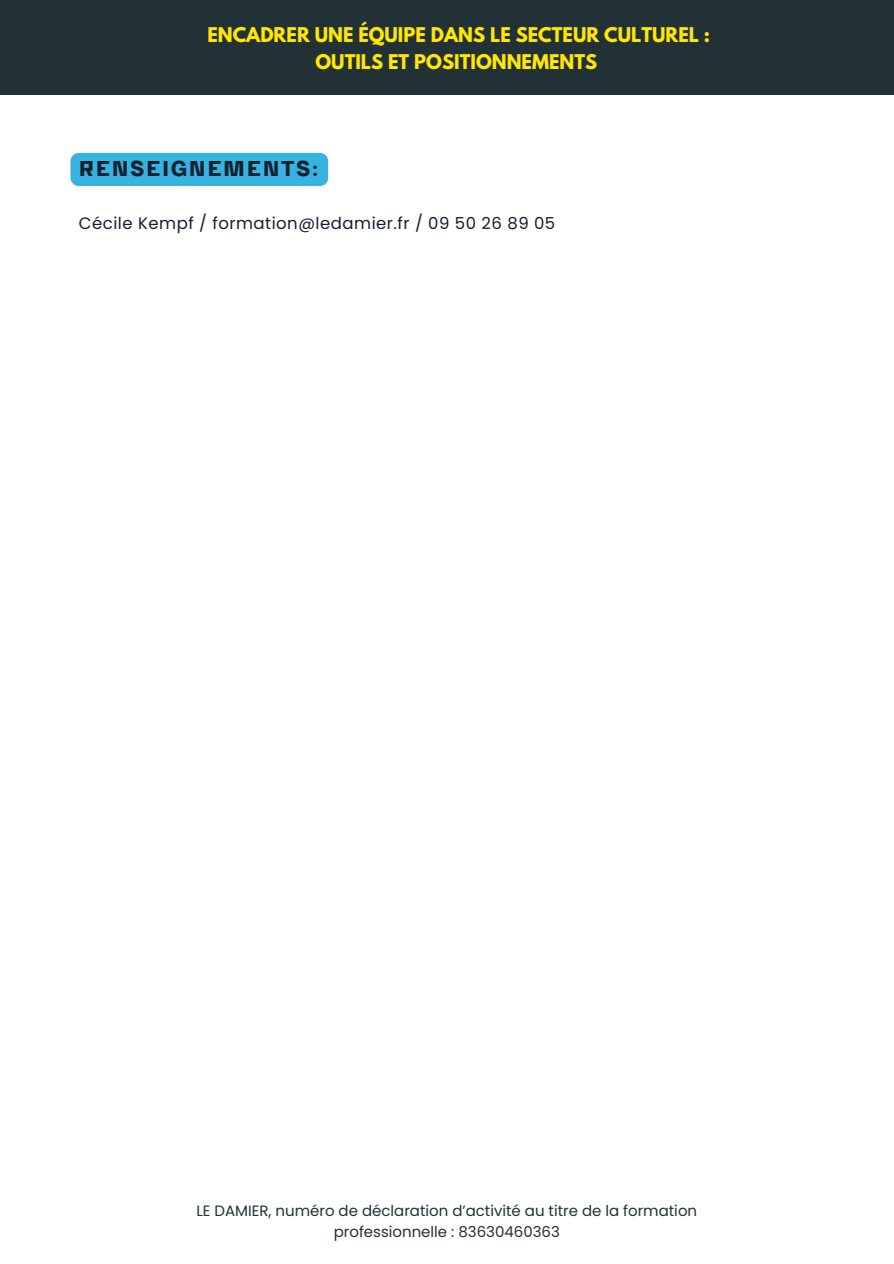
<style>
.page{position:relative;width:894px;height:1264px;background:#fff}
.page>*{position:absolute;margin:0;border:0;box-sizing:border-box;transform-origin:0 0}
.t1{font:700 21px "CA Saygon";letter-spacing:.075em;color:#13202f}
.t2{font:700 18px/27px "League Spartan";color:#ffe700;text-align:center}
.t3{font:16.5px "Poppins";letter-spacing:.03em;color:#13202f}
.t4{font:15px/20.2px "Poppins";color:#223136;text-align:center}
</style>
<div class="page">
<div style="left:70px;top:153px;width:258px;height:33px;background:#36b4df;border-radius:8px"></div>
<div style="left:0;top:0;width:893px;height:95px;background:#223136"></div>
<p class="t2" style="left:207px;top:21px;width:504px">ENCADRER UNE ÉQUIPE DANS LE SECTEUR CULTUREL :<br>OUTILS ET POSITIONNEMENTS</p>
<h1 class="t1" style="left:79px;top:151px;width:241px">RENSEIGNEMENTS:</h1>
<p class="t3" style="left:79px;top:213px;width:478px">Cécile Kempf / formation@ledamier.fr / 09 50 26 89 05</p>
<p class="t4" style="left:196px;top:1200px;width:502px">LE DAMIER, numéro de déclaration d’activité au titre de la formation professionnelle : 83630460363</p>
</div>
